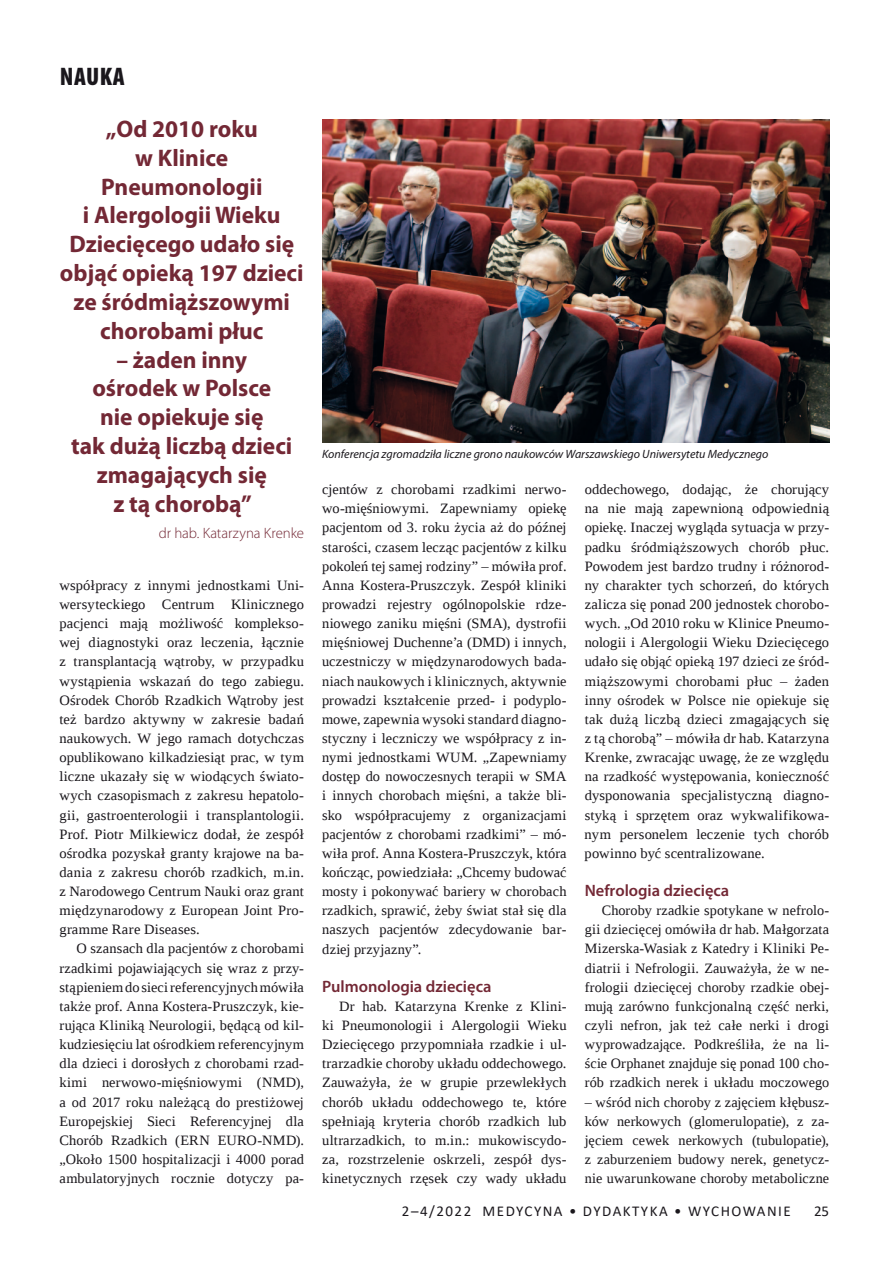
<style>
.page{position:relative;width:893px;height:1263px;background:#fff}
.page>*{position:absolute;margin:0;border:0;box-sizing:border-box;transform-origin:0 0}
.t1{font:900 condensed 25.5px "Myriad Pro";letter-spacing:.02em;color:#1a171c}
.t2{font:700 24px/28.8px "Myriad Pro";color:#732835;text-align:center}
.t3{font:600 16.5px "Myriad Pro";color:#732835}
.t4{font:15px "Calibri";letter-spacing:.1em;color:#1a171c}
.t5{font:300 15px "Myriad Pro";letter-spacing:-.005em;color:#732835}
.t6{font:14.25px/19.2px "Liberation Serif";letter-spacing:.01em;color:#1a171c;text-align:justify}
.t7{font:italic 12px "Myriad Pro";color:#1a171c}
</style>
<div class="page">
<img style="left:322px;top:119px;width:507px;height:323px">
<h1 class="t1" style="left:60px;top:60px;width:66px">NAUKA</h1>
<h2 class="t2" style="left:60px;top:114px;width:245px">„Od 2010 roku<br>w Klinice<br>Pneumonologii<br>i Alergologii Wieku<br>Dziecięcego udało się objąć opieką 197 dzieci ze śródmiąższowymi chorobami płuc</h2>
<h2 class="t2" style="left:71px;top:344px;width:223px">– żaden inny ośrodek w Polsce<br>nie opiekuje się<br>tak dużą liczbą dzieci zmagających się<br>z tą chorobą”</h2>
<p class="t5" style="left:159px;top:524px;width:147px">dr hab. Katarzyna Krenke</p>
<p class="t6" style="left:59px;top:575px;width:246px">współpracy z innymi jednostkami Uni&shy;wersyteckiego Centrum Klinicznego pacjenci mają możliwość komplekso&shy;wej diagnostyki oraz leczenia, łącznie z transplantacją wątroby, w przypadku wystąpienia wskazań do tego zabiegu.<br>Ośrodek Chorób Rzadkich Wątroby jest też bardzo aktywny w zakresie badań naukowych. W jego ramach dotychczas opublikowano kilkadziesiąt prac, w tym liczne ukazały się w wiodących świato&shy;wych czasopismach z zakresu hepatolo&shy;gii, gastroenterologii i transplantologii.<br>Prof. Piotr Milkiewicz dodał, że zespół ośrodka pozyskał granty krajowe na ba&shy;dania z zakresu chorób rzadkich, m.in. z Narodowego Centrum Nauki oraz grant międzynarodowy z European Joint Pro&shy;gramme Rare Diseases.</p>
<p class="t6" style="left:60px;top:939px;width:246px;text-indent:17px">O szansach dla pacjentów z chorobami rzadkimi pojawiających się wraz z przy&shy;stąpieniem do sieci referencyjnych mówiła także prof. Anna Kostera-Pruszczyk, kie&shy;rująca Kliniką Neurologii, będącą od kil&shy;kudziesięciu lat ośrodkiem referencyjnym dla dzieci i dorosłych z chorobami rzad&shy;kimi nerwowo-mięśniowymi (NMD), a od 2017 roku należącą do prestiżowej Europejskiej Sieci Referencyjnej dla Chorób Rzadkich (ERN EURO-NMD). „Około 1500 hospitalizacji i 4000 porad ambulatoryjnych rocznie dotyczy pa-</p>
<p class="t7" style="left:322px;top:446px;width:448px">Konferencja zgromadziła liczne grono naukowców Warszawskiego Uniwersytetu Medycznego</p>
<p class="t6" style="left:322px;top:480px;width:246px">cjentów z chorobami rzadkimi nerwo&shy;wo-mięśniowymi. Zapewniamy opiekę pacjentom od 3. roku życia aż do późnej starości, czasem lecząc pacjentów z kilku pokoleń tej samej rodziny” – mówiła prof.<br>Anna Kostera-Pruszczyk. Zespół kliniki prowadzi rejestry ogólnopolskie rdze&shy;niowego zaniku mięśni (SMA), dystrofii mięśniowej Duchenne’a (DMD) i innych, uczestniczy w międzynarodowych bada&shy;niach naukowych i klinicznych, aktywnie prowadzi kształcenie przed- i podyplo&shy;mowe, zapewnia wysoki standard diagno&shy;styczny i leczniczy we współpracy z in&shy;nymi jednostkami WUM. „Zapewniamy dostęp do nowoczesnych terapii w SMA i innych chorobach mięśni, a także bli&shy;sko współpracujemy z organizacjami pacjentów z chorobami rzadkimi” – mó&shy;wiła prof. Anna Kostera-Pruszczyk, która kończąc, powiedziała: „Chcemy budować mosty i pokonywać bariery w chorobach rzadkich, sprawić, żeby świat stał się dla naszych pacjentów zdecydowanie bar&shy;dziej przyjazny”.</p>
<p class="t3" style="left:322px;top:976px;width:171px">Pulmonologia dziecięca</p>
<p class="t6" style="left:322px;top:996px;width:246px;text-indent:17px">Dr hab. Katarzyna Krenke z Klini&shy;ki Pneumonologii i Alergologii Wieku Dziecięcego przypomniała rzadkie i ul&shy;trarzadkie choroby układu oddechowego.<br>Zauważyła, że w grupie przewlekłych chorób układu oddechowego te, które spełniają kryteria chorób rzadkich lub ultrarzadkich, to m.in.: mukowiscydo&shy;za, rozstrzelenie oskrzeli, zespół dys&shy;kinetycznych rzęsek czy wady układu</p>
<p class="t6" style="left:585px;top:480px;width:246px">oddechowego, dodając, że chorujący na nie mają zapewnioną odpowiednią opiekę. Inaczej wygląda sytuacja w przy&shy;padku śródmiąższowych chorób płuc.<br>Powodem jest bardzo trudny i różnorod&shy;ny charakter tych schorzeń, do których zalicza się ponad 200 jednostek chorobo&shy;wych. „Od 2010 roku w Klinice Pneumo&shy;nologii i Alergologii Wieku Dziecięcego udało się objąć opieką 197 dzieci ze śród&shy;miąższowymi chorobami płuc – żaden inny ośrodek w Polsce nie opiekuje się tak dużą liczbą dzieci zmagających się z tą chorobą” – mówiła dr hab. Katarzyna Krenke, zwracając uwagę, że ze względu na rzadkość występowania, konieczność dysponowania specjalistyczną diagno&shy;styką i sprzętem oraz wykwalifikowa&shy;nym personelem leczenie tych chorób powinno być scentralizowane.</p>
<p class="t3" style="left:585px;top:880px;width:146px">Nefrologia dziecięca</p>
<p class="t6" style="left:585px;top:901px;width:246px;text-indent:17px">Choroby rzadkie spotykane w nefrolo&shy;gii dziecięcej omówiła dr hab. Małgorzata Mizerska-Wasiak z Katedry i Kliniki Pe&shy;diatrii i Nefrologii. Zauważyła, że w ne&shy;frologii dziecięcej choroby rzadkie obej&shy;mują zarówno funkcjonalną część nerki, czyli nefron, jak też całe nerki i drogi wyprowadzające. Podkreśliła, że na li&shy;ście Orphanet znajduje się ponad 100 cho&shy;rób rzadkich nerek i układu moczowego</p>
<p class="t6" style="left:585px;top:1092px;width:246px">– wśród nich choroby z zajęciem kłębusz&shy;ków nerkowych (glomerulopatie), z za&shy;jęciem cewek nerkowych (tubulopatie), z zaburzeniem budowy nerek, genetycz&shy;nie uwarunkowane choroby metaboliczne</p>
<p class="t4" style="left:402px;top:1201px;width:390px">2–4/2022 MEDYCYNA • DYDAKTYKA • WYCHOWANIE</p>
<p class="t4" style="left:814px;top:1201px;width:17px">25</p>
</div>
